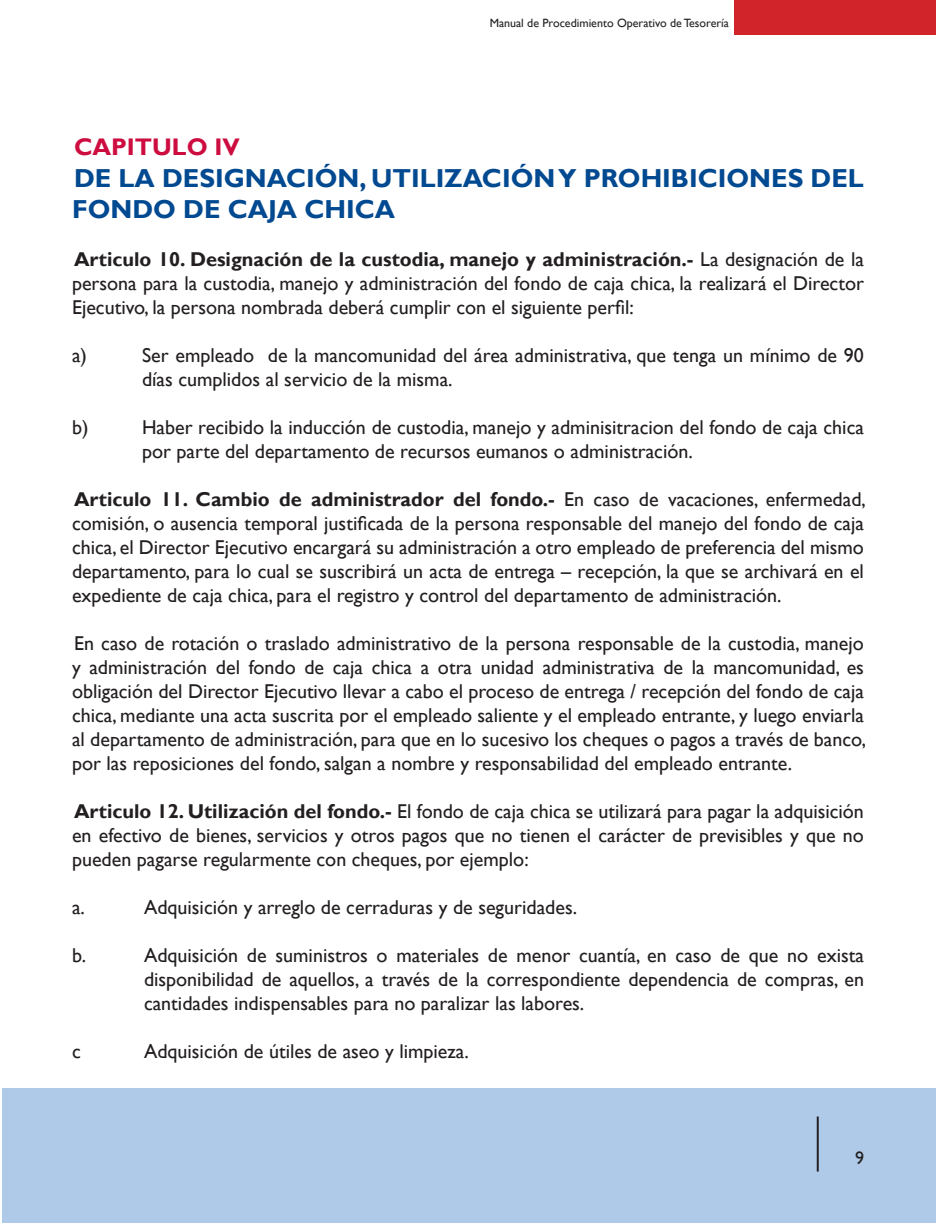
<style>
.page{position:relative;width:936px;height:1224px;background:#fff}
.page>*{position:absolute;margin:0;border:0;box-sizing:border-box;transform-origin:0 0}
.t1{font:700 26px/31.2px "Gill Sans";color:#014990}
.t2{font:700 24px "Gill Sans";color:#cd0d40}
.t3{font:20px/24px "Gill Sans";color:#231f20;text-align:justify}
.t4{font:12px "Gill Sans";color:#231f20}
.s1{font-weight:700}
</style>
<div class="page">
<div style="left:2px;top:1089px;width:934px;height:134px;background:#afcae9"></div>
<hr style="left:817px;top:1117px;width:2px;height:55px;background:#231f20">
<div style="left:734px;top:0;width:202px;height:35px;background:#d1232a"></div>
<p class="t4" style="left:490px;top:16px;width:241px">Manual de Procedimiento Operativo de Tesorería</p>
<p class="t2" style="left:74px;top:133px;width:167px">CAPITULO IV</p>
<h1 class="t1" style="left:72px;top:163px;width:793px">DE LA DESIGNACIÓN, UTILIZACIÓN Y PROHIBICIONES DEL<br>FONDO DE CAJA CHICA</h1>
<p class="t3" style="left:72px;top:248px;width:793px"><span class="s1">Articulo 10. Designación de la custodia, manejo y administración.-</span> La designación de la persona para la custodia, manejo y administración del fondo de caja chica, la realizará el Director Ejecutivo, la persona nombrada deberá cumplir con el siguiente perfil:</p>
<p class="t3" style="left:72px;top:344px;width:16px">a)</p>
<p class="t3" style="left:142px;top:344px;width:723px">Ser empleado de la mancomunidad del área administrativa, que tenga un mínimo de 90 días cumplidos al servicio de la misma.</p>
<p class="t3" style="left:72px;top:416px;width:18px">b)</p>
<p class="t3" style="left:142px;top:416px;width:723px">Haber recibido la inducción de custodia, manejo y adminisitracion del fondo de caja chica por parte del departamento de recursos eumanos o administración.</p>
<p class="t3" style="left:72px;top:488px;width:795px"><span class="s1">Articulo 11. Cambio de administrador del fondo.-</span> En caso de vacaciones, enfermedad, comisión, o ausencia temporal justificada de la persona responsable del manejo del fondo de caja chica, el Director Ejecutivo encargará su administración a otro empleado de preferencia del mismo departamento, para lo cual se suscribirá un acta de entrega – recepción, la que se archivará en el expediente de caja chica, para el registro y control del departamento de administración.</p>
<p class="t3" style="left:72px;top:632px;width:796px">En caso de rotación o traslado administrativo de la persona responsable de la custodia, manejo y administración del fondo de caja chica a otra unidad administrativa de la mancomunidad, es obligación del Director Ejecutivo llevar a cabo el proceso de entrega / recepción del fondo de caja chica, mediante una acta suscrita por el empleado saliente y el empleado entrante, y luego enviarla al departamento de administración, para que en lo sucesivo los cheques o pagos a través de banco, por las reposiciones del fondo, salgan a nombre y responsabilidad del empleado entrante.</p>
<p class="t3" style="left:72px;top:800px;width:793px"><span class="s1">Articulo 12. Utilización del fondo.-</span> El fondo de caja chica se utilizará para pagar la adquisición en efectivo de bienes, servicios y otros pagos que no tienen el carácter de previsibles y que no pueden pagarse regularmente con cheques, por ejemplo:</p>
<p class="t3" style="left:72px;top:896px;width:14px">a.</p>
<p class="t3" style="left:144px;top:896px;width:435px">Adquisición y arreglo de cerraduras y de seguridades.</p>
<p class="t3" style="left:72px;top:944px;width:16px">b.</p>
<p class="t3" style="left:144px;top:944px;width:722px">Adquisición de suministros o materiales de menor cuantía, en caso de que no exista disponibilidad de aquellos, a través de la correspondiente dependencia de compras, en cantidades indispensables para no paralizar las labores.</p>
<p class="t3" style="left:72px;top:1040px;width:10px">c</p>
<p class="t3" style="left:144px;top:1040px;width:326px">Adquisición de útiles de aseo y limpieza.</p>
</div>
